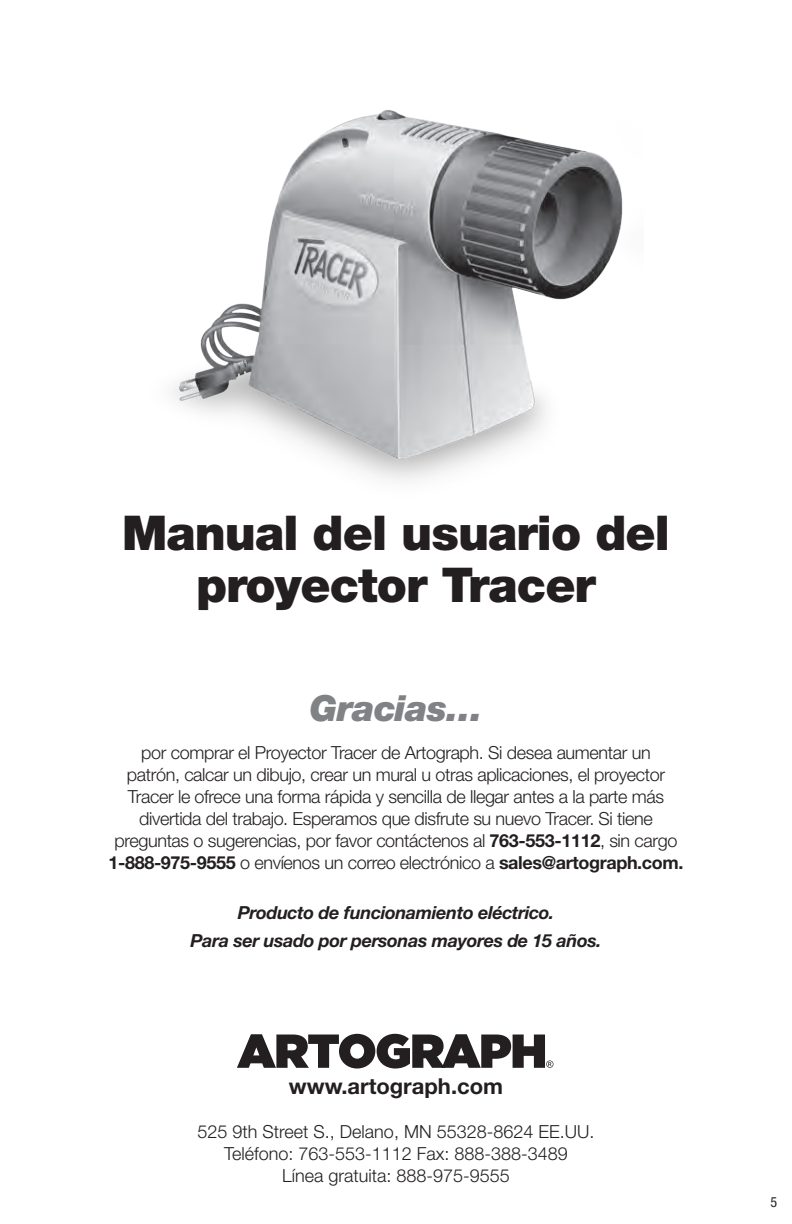
<style>
.page{position:relative;width:792px;height:1224px;background:#fff}
.page>*{position:absolute;margin:0;border:0;box-sizing:border-box;transform-origin:0 0}
.t1{font:900 48px/52px "Helvetica Neue";letter-spacing:-.02em;color:#231f20;text-align:center}
.t2{font:italic 900 36px "Helvetica Neue";letter-spacing:-.02em;color:#808285}
.t3{font:700 22px "Helvetica Neue";color:#231f20}
.t4{font:300 18px/22px "Helvetica Neue";letter-spacing:-.02em;color:#231f20;text-align:center}
.t5{font:300 18px/22px "Helvetica Neue";color:#231f20;text-align:center}
.t6{font:italic 700 18px/28px "Helvetica Neue";letter-spacing:-.02em;color:#231f20;text-align:center}
.t7{font:condensed 14px "Helvetica Neue";color:#231f20}
.s1{font-weight:700}
.s2{font-style:inherit}
</style>
<div class="page">
<svg style="left:237px;top:1034px;width:316px;height:35px"></svg>
<img style="left:172px;top:110px;width:451px;height:371px">
<h1 class="t1" style="left:122px;top:507px;width:549px">Manual del usuario del proyector Tracer</h1>
<h2 class="t2" style="left:309px;top:686px;width:175px">Gracias…</h2>
<p class="t4" style="left:108px;top:741px;width:577px">por comprar el Proyector Tracer de Artograph. Si desea aumentar un<br>patrón, calcar un dibujo, crear un mural u otras aplicaciones, el proyector Tracer le ofrece una forma rápida y sencilla de llegar antes a la parte más divertida del trabajo. Esperamos que disfrute su nuevo Tracer. Si tiene preguntas o sugerencias, por favor contáctenos al <span class="s1">763-553-1112</span>, sin cargo <span class="s1">1-888-975-9555</span> o envíenos un correo electrónico a <span class="s1">sales@artograph.com.</span></p>
<p class="t6" style="left:191px;top:898px;width:412px">Producto de funcionamiento eléctrico.<br>Para ser usado por personas mayores de 1<span class="s2">5</span> años.</p>
<p class="t3" style="left:289px;top:1073px;width:216px">www.artograph.com</p>
<p class="t5" style="left:198px;top:1120px;width:398px">525 9th Street S., Delano, MN 55328-8624 EE.UU.<br>Teléfono: 763-553-1112 Fax: 888-388-3489<br>Línea gratuita: 888-975-9555</p>
<p class="t7" style="left:771px;top:1194px;width:8px">5</p>
</div>
